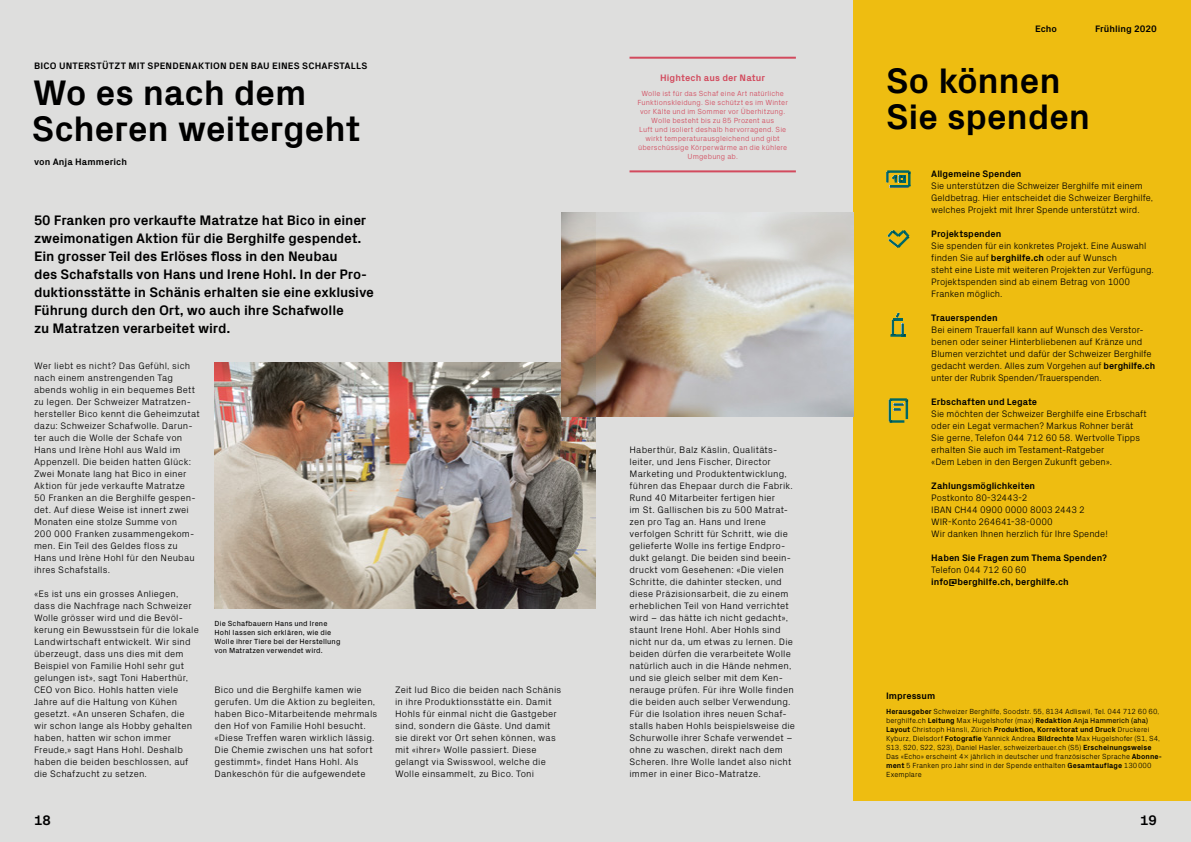
<style>
.page{position:relative;width:1191px;height:842px;background:#dededd}
.page>*{position:absolute;margin:0;border:0;box-sizing:border-box;transform-origin:0 0}
.t1{font:700 36px/36px "Px Grotesk";letter-spacing:-.01em;color:#000}
.t2{font:700 14px/18px "Px Grotesk";letter-spacing:-.01em;color:#000}
.t3{font:300 9.5px/12px "Px Grotesk";letter-spacing:.015em;color:#000}
.t4{font:300 9.5px/12px "Px Grotesk";letter-spacing:-.005em;color:#000}
.t5{font:700 9.5px "Px Grotesk";color:#000}
.t6{font:700 9.5px "Px Grotesk";letter-spacing:.02em;color:#000}
.t7{font:700 9.5px "Px Grotesk";letter-spacing:.01em;color:#d24a5d}
.t8{font:300 7.5px/9px "Px Grotesk";letter-spacing:.01em;color:#000}
.t9{font:300 7.5px/9px "Px Grotesk";letter-spacing:.02em;color:#d24a5d;text-align:center}
.t10{font:7.5px/9px "Px Grotesk";letter-spacing:.02em;color:#000}
.s1{font-weight:700}
.s2{font-weight:400}
</style>
<div class="page">
<div style="left:853px;top:0;width:338px;height:801px;background:#eebd11"></div>
<img style="left:595px;top:213px;width:258px;height:204px">
<hr style="left:629px;top:57px;width:167px;height:2px;background:#d24a5d">
<hr style="left:629px;top:170px;width:167px;height:2px;background:#d24a5d">
<img style="left:214px;top:362px;width:381px;height:247px">
<svg style="left:562px;top:213px;width:33px;height:204px"></svg>
<svg style="left:886px;top:170px;width:25px;height:17px"></svg>
<svg style="left:890px;top:312px;width:15px;height:25px"></svg>
<svg style="left:889px;top:398px;width:20px;height:25px"></svg>
<hr style="left:888px;top:400px;width:3px;height:21px;background:#006866">
<svg style="left:887px;top:230px;width:22px;height:18px"></svg>
<p class="t6" style="left:34px;top:59px;width:335px">BICO UNTERSTÜTZT MIT SPENDENAKTION DEN BAU EINES SCHAFSTALLS</p>
<h1 class="t1" style="left:32px;top:73px;width:330px">Wo es nach dem<br>Scheren weitergeht</h1>
<p class="t5" style="left:34px;top:155px;width:95px">von Anja Hammerich</p>
<p class="t2" style="left:34px;top:210px;width:341px">50 Franken pro verkaufte Matratze hat Bico in einer zweimonatigen Aktion für die Berghilfe gespendet.<br>Ein grosser Teil des Erlöses floss in den Neubau<br>des Schafstalls von Hans und Irene Hohl. In der Pro&shy;duktionsstätte in Schänis erhalten sie eine exklusive Führung durch den Ort, wo auch ihre Schafwolle<br>zu Matratzen verarbeitet wird.</p>
<p class="t3" style="left:34px;top:359px;width:167px">Wer liebt es nicht? Das Gefühl, sich nach einem anstrengenden Tag abends wohlig in ein bequemes Bett zu legen. Der Schweizer Matratzen&shy;hersteller Bico kennt die Geheimzutat dazu: Schweizer Schafwolle. Darun&shy;ter auch die Wolle der Schafe von<br>Hans und Irène Hohl aus Wald im<br>Appenzell. Die beiden hatten Glück:<br>Zwei Monate lang hat Bico in einer<br>Aktion für jede verkaufte Matratze<br>50 Franken an die Berghilfe gespen&shy;det. Auf diese Weise ist innert zwei<br>Monaten eine stolze Summe von<br>200 000 Franken zusammengekom&shy;men. Ein Teil des Geldes floss zu<br>Hans und Irène Hohl für den Neubau ihres Schafstalls.</p>
<p class="t3" style="left:34px;top:587px;width:166px">«Es ist uns ein grosses Anliegen, dass die Nachfrage nach Schweizer Wolle grösser wird und die Bevöl&shy;kerung ein Bewusstsein für die lokale Landwirtschaft entwickelt. Wir sind überzeugt, dass uns dies mit dem Beispiel von Familie Hohl sehr gut gelungen ist», sagt Toni Haberthür, CEO von Bico. Hohls hatten viele Jahre auf die Haltung von Kühen gesetzt. «An unseren Schafen, die wir schon lange als Hobby gehalten haben, hatten wir schon immer Freude,» sagt Hans Hohl. Deshalb haben die beiden beschlossen, auf die Schafzucht zu setzen.</p>
<p class="t10" style="left:214px;top:618px;width:127px">Die Schafbauern Hans und Irene Hohl lassen sich erklären, wie die Wolle ihrer Tiere bei der Herstellung von Matratzen verwendet wird.</p>
<p class="t3" style="left:214px;top:683px;width:164px">Bico und die Berghilfe kamen wie gerufen. Um die Aktion zu begleiten, haben Bico-Mitarbeitende mehrmals den Hof von Familie Hohl besucht. «Diese Treffen waren wirklich lässig.<br>Die Chemie zwischen uns hat sofort gestimmt», findet Hans Hohl. Als Dankeschön für die aufgewendete</p>
<p class="t3" style="left:395px;top:683px;width:168px">Zeit lud Bico die beiden nach Schänis in ihre Produktionsstätte ein. Damit Hohls für einmal nicht die Gastgeber sind, sondern die Gäste. Und damit sie direkt vor Ort sehen können, was mit «ihrer» Wolle passiert. Diese gelangt via Swisswool, welche die Wolle einsammelt, zu Bico. Toni</p>
<p class="t7" style="left:660px;top:71px;width:107px">Hightech aus der Natur</p>
<p class="t9" style="left:637px;top:88px;width:152px">Wolle ist für das Schaf eine Art natürliche Funktionskleidung. Sie schützt es im Winter vor Kälte und im Sommer vor Überhitzung.<br>Wolle besteht bis zu 85 Prozent aus<br>Luft und isoliert deshalb hervorragend. Sie wirkt temperaturausgleichend und gibt überschüssige Körperwärme an die kühlere Umgebung ab.</p>
<p class="t3" style="left:629px;top:443px;width:167px">Haberthür, Balz Käslin, Qualitäts&shy;leiter, und Jens Fischer, Director Marketing und Produktentwicklung, führen das Ehepaar durch die Fabrik.<br>Rund 40 Mitarbeiter fertigen hier<br>im St. Gallischen bis zu 500 Matrat&shy;zen pro Tag an. Hans und Irene verfolgen Schritt für Schritt, wie die gelieferte Wolle ins fertige Endpro&shy;dukt gelangt. Die beiden sind beein&shy;druckt vom Gesehenen: «Die vielen Schritte, die dahinter stecken, und diese Präzisionsarbeit, die zu einem erheblichen Teil von Hand verrichtet wird – das hätte ich nicht gedacht», staunt Irene Hohl. Aber Hohls sind nicht nur da, um etwas zu lernen. Die beiden dürfen die verarbeitete Wolle natürlich auch in die Hände nehmen, und sie gleich selber mit dem Ken&shy;nerauge prüfen. Für ihre Wolle finden die beiden auch selber Verwendung.<br>Für die Isolation ihres neuen Schaf&shy;stalls haben Hohls beispielsweise die Schurwolle ihrer Schafe verwendet – ohne zu waschen, direkt nach dem Scheren. Ihre Wolle landet also nicht immer in einer Bico-Matratze.</p>
<p class="t5" style="left:1035px;top:21px;width:23px">Echo</p>
<p class="t5" style="left:1095px;top:21px;width:63px">Frühling 2020</p>
<h1 class="t1" style="left:886px;top:61px;width:205px">So können<br>Sie spenden</h1>
<p class="t5" style="left:931px;top:167px;width:92px">Allgemeine Spenden</p>
<p class="t3" style="left:931px;top:179px;width:223px">Sie unterstützen die Schweizer Berghilfe mit einem<br>Geldbetrag. Hier entscheidet die Schweizer Berghilfe, welches Projekt mit Ihrer Spende unterstützt wird.</p>
<p class="t5" style="left:931px;top:227px;width:72px">Projektspenden</p>
<p class="t3" style="left:931px;top:239px;width:224px">Sie spenden für ein konkretes Projekt. Eine Auswahl finden Sie auf <span class="s1">berghilfe.ch</span> oder auf Wunsch<br>steht eine Liste mit weiteren Projekten zur Verfügung.<br>Projektspenden sind ab einem Betrag von 1000<br>Franken möglich.</p>
<p class="t5" style="left:931px;top:311px;width:68px">Trauerspenden</p>
<p class="t4" style="left:931px;top:323px;width:225px">Bei einem Trauerfall kann auf Wunsch des Verstor&shy;benen oder seiner Hinterbliebenen auf Kränze und Blumen verzichtet und dafür der Schweizer Berghilfe gedacht werden. Alles zum Vorgehen auf <span class="s1">berghilfe.ch </span>unter der Rubrik Spenden/Trauerspenden.</p>
<p class="t5" style="left:931px;top:395px;width:107px">Erbschaften und Legate</p>
<p class="t3" style="left:931px;top:407px;width:217px">Sie möchten der Schweizer Berghilfe eine Erbschaft oder ein Legat vermachen? Markus Rohner berät Sie gerne, Telefon 044 712 60 58. Wertvolle Tipps erhalten Sie auch im Testament-Ratgeber<br>«Dem Leben in den Bergen Zukunft geben».</p>
<p class="t5" style="left:931px;top:479px;width:105px">Zahlungsmöglichkeiten</p>
<p class="t3" style="left:931px;top:491px;width:178px">Postkonto 80-32443-2<br>IBAN CH44 0900 0000 8003 2443 2<br>WIR-Konto 264641-38-0000<br>Wir danken Ihnen herzlich für Ihre Spende!</p>
<p class="t5" style="left:931px;top:551px;width:177px">Haben Sie Fragen zum Thema Spenden?</p>
<p class="t3" style="left:931px;top:563px;width:97px">Telefon 044 712 60 60</p>
<p class="t5" style="left:931px;top:575px;width:139px">info@berghilfe.ch, berghilfe.ch</p>
<p class="t5" style="left:886px;top:689px;width:51px">Impressum</p>
<p class="t8" style="left:886px;top:706px;width:277px"><span class="s1">Herausgeber</span> Schweizer Berghilfe, Soodstr. 55, 8134 Adliswil, Tel. 044 712 60 60, berghilfe.ch <span class="s1">Leitung</span> Max Hugelshofer (max) <span class="s1">Redaktion</span> <span class="s2">Anja Hammerich (aha)<br></span><span class="s1">Layout</span> Christoph Hänsli, Zürich <span class="s1">Produktion, Korrektorat und Druck</span> Druckerei Kyburz, Dielsdorf <span class="s1">Fotografie</span> Yannick Andrea <span class="s1">Bildrechte</span> Max Hugelshofer (S1, S4, S13, S20, S22, S23), Daniel Hasler, schweizerbauer.ch (S5) <span class="s1">Erscheinungsweise </span>Das «Echo» erscheint 4 x jährlich in deutscher und französischer Sprache <span class="s1">Abonne&shy;ment</span> 5 Franken pro Jahr sind in der Spende enthalten <span class="s1">Gesamtauflage</span> 130 000<br>Exemplare</p>
<h2 class="t2" style="left:34px;top:810px;width:18px">18</h2>
<h2 class="t2" style="left:1140px;top:810px;width:18px">19</h2>
</div>
